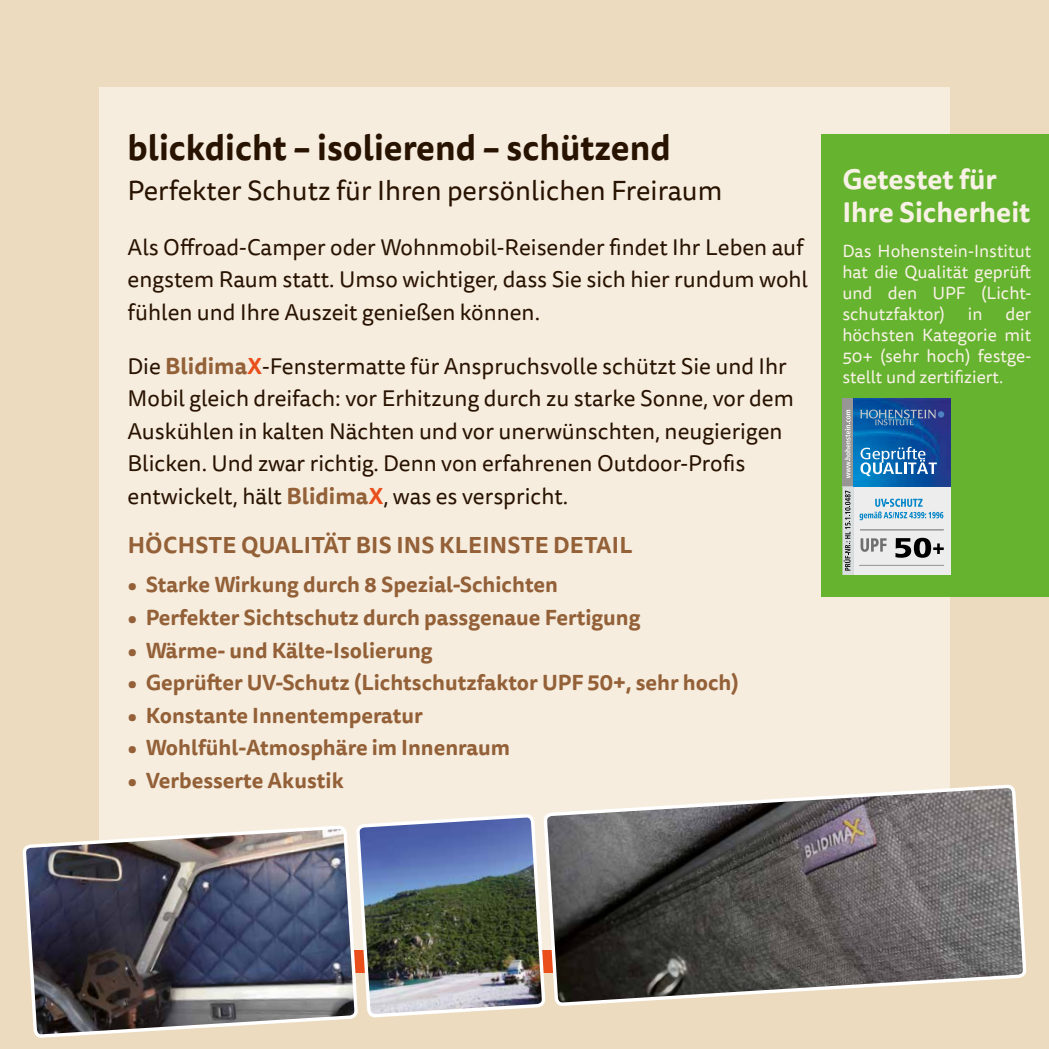
<style>
.page{position:relative;width:1049px;height:1049px;background:#ecdbbe}
.page>*{position:absolute;margin:0;border:0;box-sizing:border-box;transform-origin:0 0}
.t1{font:700 35px "Tisa Sans Pro";color:#281200}
.t2{font:27.5px "Tisa Sans Pro";color:#281200}
.t3{font:700 27.5px/33px "Tisa Sans Pro";color:#f8f1e6}
.t4{font:22.5px/32.5px "Tisa Sans Pro";color:#281200}
.t5{font:700 22.5px "Tisa Sans Pro";letter-spacing:.01em;color:#936037}
.t6{font:700 21.25px "Tisa Sans Pro";color:#936037}
.t7{font:17.5px/21px "Tisa Sans Pro";color:#f8f1e6;text-align:justify}
.s1{font-weight:700;color:#936037}
.s2{font-weight:700;color:#e94e1b}
</style>
<div class="page">
<div style="left:99px;top:87px;width:851px;height:885px;background:#f6eddf"></div>
<img style="left:24px;top:825px;width:332px;height:213px">
<img style="left:358px;top:815px;width:186px;height:203px">
<svg style="left:545px;top:786px;width:480px;height:220px;background:#75706d"></svg>
<div style="left:821px;top:135px;width:228px;height:462px;background:#65b32e"></div>
<div style="left:842px;top:398px;width:11px;height:89px;background:#979695"></div>
<div style="left:853px;top:487px;width:98px;height:88px;background:#ededed"></div>
<img style="left:853px;top:398px;width:97px;height:89px">
<svg style="left:860px;top:410px;width:76px;height:15px"></svg>
<div style="left:938px;top:411px;width:6px;height:7px;background:#4e81c2;border-radius:50%"></div>
<svg style="left:845px;top:410px;width:5px;height:68px"></svg>
<svg style="left:860px;top:447px;width:77px;height:29px;background:#4b8cc2"></svg>
<svg style="left:842px;top:487px;width:11px;height:88px"></svg>
<svg style="left:859px;top:499px;width:84px;height:21px"></svg>
<svg style="left:895px;top:538px;width:49px;height:20px"></svg>
<hr style="left:860px;top:565px;width:84px;height:1px;background:#9c9e9f">
<svg style="left:860px;top:538px;width:26px;height:14px"></svg>
<hr style="left:860px;top:530px;width:83px;height:1px;background:#9c9e9f">
<h1 class="t1" style="left:128px;top:122px;width:545px">blickdicht – isolierend – schützend</h1>
<p class="t2" style="left:128px;top:172px;width:596px">Perfekter Schutz für Ihren persönlichen Freiraum</p>
<p class="t4" style="left:128px;top:231px;width:682px">Als Offroad-Camper oder Wohnmobil-Reisender findet Ihr Leben auf engstem Raum statt. Umso wichtiger, dass Sie sich hier rundum wohl fühlen und Ihre Auszeit genießen können.</p>
<p class="t4" style="left:128px;top:350px;width:668px">Die <span class="s1">Blidima</span><span class="s2">X</span>-Fenstermatte für Anspruchsvolle schützt Sie und Ihr Mobil gleich dreifach: vor Erhitzung durch zu starke Sonne, vor dem Auskühlen in kalten Nächten und vor unerwünschten, neugierigen Blicken. Und zwar richtig. Denn von erfahrenen Outdoor-Profis entwickelt, hält <span class="s1">Blidima</span><span class="s2">X</span>, was es verspricht.</p>
<p class="t5" style="left:128px;top:528px;width:506px">HÖCHSTE QUALITÄT BIS INS KLEINSTE DETAIL</p>
<p class="t6" style="left:128px;top:569px;width:432px">• Starke Wirkung durch 8 Spezial-Schichten</p>
<p class="t6" style="left:128px;top:602px;width:514px">• Perfekter Sichtschutz durch passgenaue Fertigung</p>
<p class="t6" style="left:128px;top:634px;width:307px">• Wärme- und Kälte-Isolierung</p>
<p class="t6" style="left:128px;top:667px;width:613px">• Geprüfter UV-Schutz (Lichtschutzfaktor UPF 50+, sehr hoch)</p>
<p class="t6" style="left:128px;top:700px;width:297px">• Konstante Innentemperatur</p>
<p class="t6" style="left:128px;top:732px;width:384px">• Wohlfühl-Atmosphäre im Innenraum</p>
<p class="t6" style="left:128px;top:765px;width:218px">• Verbesserte Akustik</p>
<p class="t3" style="left:842px;top:163px;width:190px">Getestet für<br>Ihre Sicherheit</p>
<p class="t7" style="left:842px;top:241px;width:190px">Das Hohenstein-Institut hat die Qualität geprüft und den UPF (Licht&shy;schutzfaktor)</p>
<p class="t7" style="left:842px;top:304px;width:190px;text-indent:163px">der höchsten Kategorie mit 50+ (sehr hoch) festge&shy;stellt und zertifiziert.</p>
<p class="t7" style="left:968px;top:304px;width:16px">in</p>
</div>
